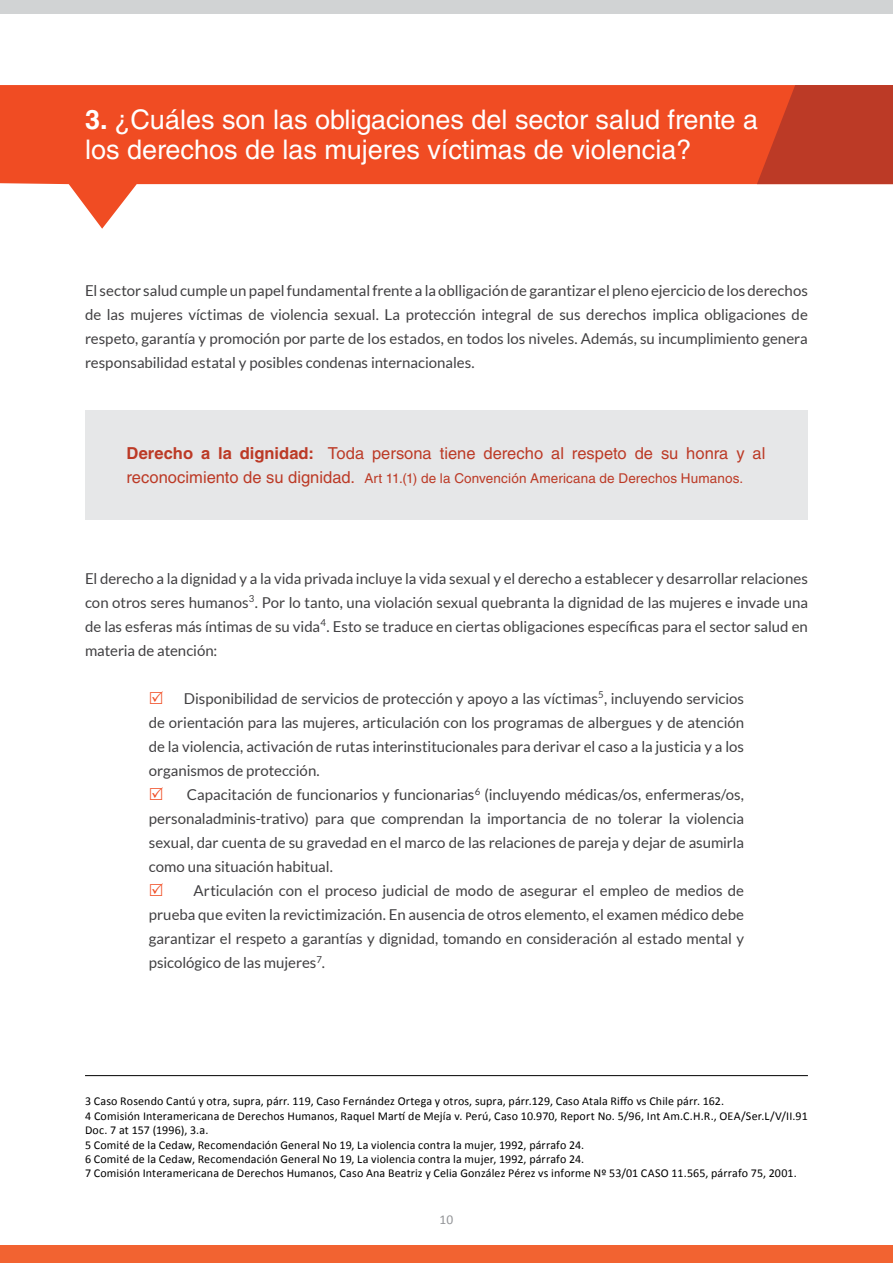
<style>
.page{position:relative;width:893px;height:1263px;background:#fff}
.page>*{position:absolute;margin:0;border:0;box-sizing:border-box;transform-origin:0 0}
.t1{font:27px/30px "Helvetica LT Std";color:#fff}
.t2{font:16.5px "Helvetica LT Std";color:#bc3a26}
.t3{font:15px/24px "Lato";letter-spacing:-.005em;color:#414042;text-align:justify}
.t4{font:13.5px "Helvetica LT Std";letter-spacing:.01em;color:#bc3a26}
.t5{font:13.5px "Calibri";color:#939598}
.t6{font:12px/14.4px "Calibri";letter-spacing:.01em;color:#000}
.s1{font-weight:700}
.s2{font-size:16.5px}
</style>
<div class="page">
<div style="left:0;top:0;width:893px;height:13px;background:#d1d3d4"></div>
<div style="left:0;top:1245px;width:893px;height:18px;background:#f26331"></div>
<svg style="left:0;top:85px;width:893px;height:144px;fill:#f04c23"></svg>
<hr style="left:0;top:174px;width:893px;height:1px;background:#f04c23">
<svg style="left:757px;top:85px;width:136px;height:99px"></svg>
<div style="left:85px;top:410px;width:723px;height:110px;background:#e6e7e8"></div>
<hr style="left:85px;top:1075px;width:723px;height:1px;background:#000">
<h1 class="t1" style="left:85px;top:104px;width:675px"><span class="s1">3.</span> ¿Cuáles son las obligaciones del sector salud frente a los derechos de las mujeres víctimas de violencia?</h1>
<p class="t3" style="left:85px;top:278px;width:724px">El sector salud cumple un papel fundamental frente a la oblligación de garantizar el pleno ejercicio de los derechos de las mujeres víctimas de violencia sexual. La protección integral de sus derechos implica obligaciones de respeto, garantía y promoción por parte de los estados, en todos los niveles. Además, su incumplimiento genera responsabilidad estatal y posibles condenas internacionales.</p>
<p class="t2" style="left:126px;top:444px;width:640px"><span class="s1">Derecho a la dignidad:</span> Toda persona tiene derecho al respeto de su honra y al</p>
<p class="t4" style="left:126px;top:471px;width:618px"><span class="s2">reconocimiento de su dignidad.</span> Art 11.(1) de la Convención Americana de Derechos Humanos.</p>
<p class="t3" style="left:85px;top:566px;width:724px">El derecho a la dignidad y a la vida privada incluye la vida sexual y el derecho a establecer y desarrollar relaciones con otros seres humanos<sup>3</sup>. Por lo tanto, una violación sexual quebranta la dignidad de las mujeres e invade una de las esferas más íntimas de su vida<sup>4</sup>. Esto se traduce en ciertas obligaciones específicas para el sector salud en materia de atención:</p>
<p class="t3" style="left:149px;top:686px;width:597px;text-indent:35px">Disponibilidad de servicios de protección y apoyo a las víctimas<sup>5</sup>, incluyendo servicios de orientación para las mujeres, articulación con los programas de albergues y de atención de la violencia, activación de rutas interinstitucionales para derivar el caso a la justicia y a los organismos de protección.</p>
<p class="t3" style="left:149px;top:782px;width:597px;text-indent:38px">Capacitación de funcionarios y funcionarias<sup>6</sup> (incluyendo médicas/os, enfermeras/os, personaladminis-trativo) para que comprendan la importancia de no tolerar la violencia sexual, dar cuenta de su gravedad en el marco de las relaciones de pareja y dejar de asumirla como una situación habitual.</p>
<p class="t3" style="left:149px;top:878px;width:597px;text-indent:45px">Articulación con el proceso judicial de modo de asegurar el empleo de medios de prueba que eviten la revictimización. En ausencia de otros elemento, el examen médico debe garantizar el respeto a garantías y dignidad, tomando en consideración al estado mental y psicológico de las mujeres<sup>7</sup>.</p>
<p class="t6" style="left:85px;top:1094px;width:724px">3 Caso Rosendo Cantú y otra, supra, párr. 119, Caso Fernández Ortega y otros, supra, párr.129, Caso Atala Riffo vs Chile párr. 162.<br>4 Comisión Interamericana de Derechos Humanos, Raquel Martí de Mejía v. Perú, Caso 10.970, Report No. 5/96, Int Am.C.H.R., OEA/Ser.L/V/II.91<br>Doc. 7 at 157 (1996), 3.a.<br>5 Comité de la Cedaw, Recomendación General No 19, La violencia contra la mujer, 1992, párrafo 24.<br>6 Comité de la Cedaw, Recomendación General No 19, La violencia contra la mujer, 1992, párrafo 24.<br>7 Comisión Interamericana de Derechos Humanos, Caso Ana Beatriz y Celia González Pérez vs informe Nº 53/01 CASO 11.565, párrafo 75, 2001.</p>
<p class="t5" style="left:440px;top:1211px;width:15px">10</p>
</div>
